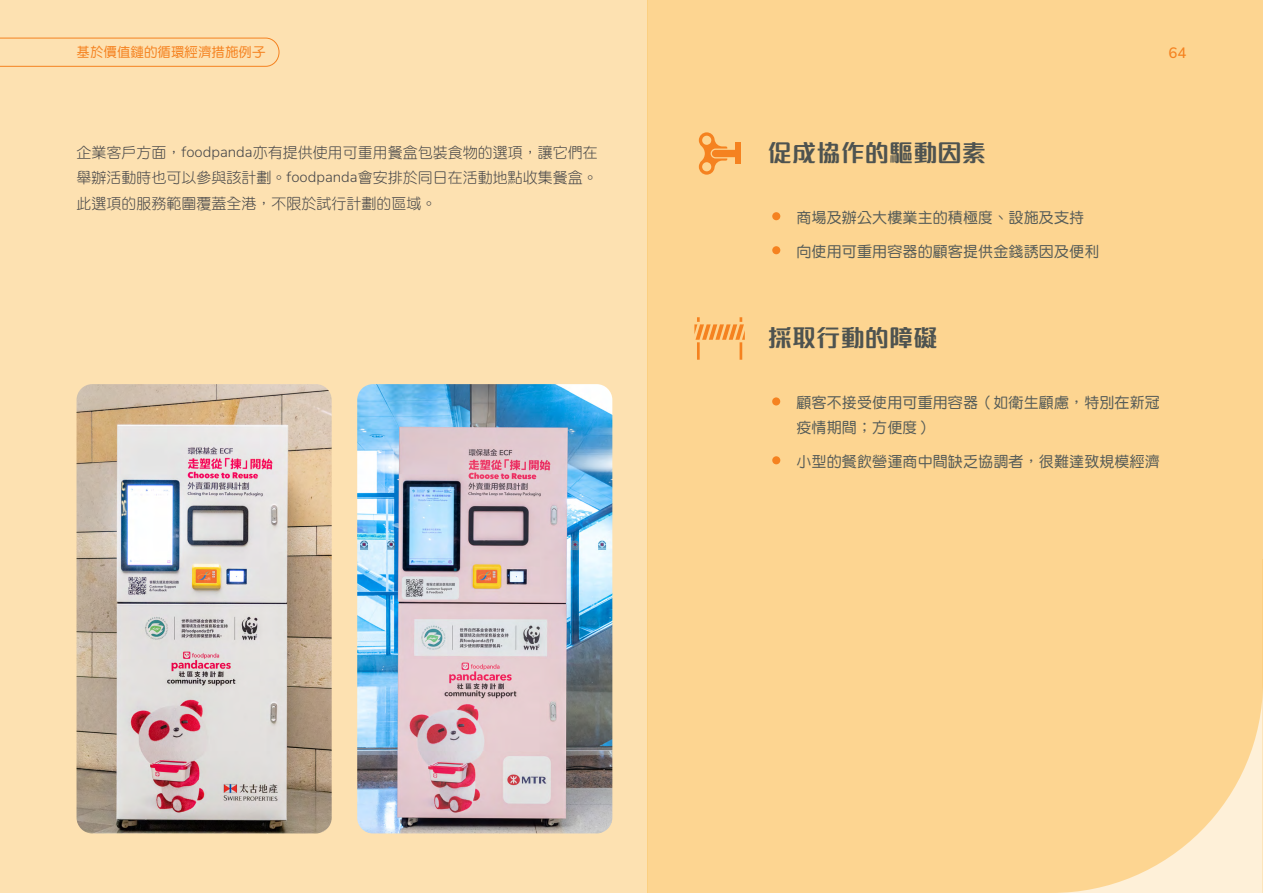
<style>
.page{position:relative;width:1263px;height:893px;background:#fff}
.page>*{position:absolute;margin:0;border:0;box-sizing:border-box;transform-origin:0 0}
.t1{font:700 24px "M Finance HK";letter-spacing:.01em;color:#4e5350}
.t2{font:15px/25.5px "DF Yuan Lt HK BF";color:#48484a;text-align:justify}
.t3{font:15px/25.5px "DF Yuan Md HK BF";letter-spacing:.01em;color:#565c58}
.t4{font:200 15px "Nunito Sans 12 pt";color:#f58220}
.t5{font:13.5px "DF Yuan Md HK BF";color:#f58220}
.s1{font-family:"Nunito Sans 12 pt";font-weight:200}
</style>
<div class="page">
<div style="left:0;top:0;width:647px;height:893px;background:#fde1b1"></div>
<div style="left:647px;top:0;width:616px;height:893px;background:#fdd591"></div>
<img style="left:77px;top:384px;width:255px;height:449px">
<img style="left:357px;top:384px;width:255px;height:449px">
<svg style="left:694px;top:317px;width:51px;height:43px;background:#fabf73"></svg>
<div style="left:772px;top:212px;width:8px;height:8px;background:#f58220;border-radius:50%"></div>
<div style="left:772px;top:246px;width:8px;height:8px;background:#f58220;border-radius:50%"></div>
<div style="left:772px;top:397px;width:8px;height:8px;background:#f58220;border-radius:50%"></div>
<div style="left:772px;top:456px;width:8px;height:8px;background:#f58220;border-radius:50%"></div>
<svg style="left:699px;top:132px;width:36px;height:43px;background:#f9b464"></svg>
<div style="left:735px;top:143px;width:5px;height:21px;background:#f58220"></div>
<svg style="left:0;top:37px;width:280px;height:30px"></svg>
<p class="t5" style="left:77px;top:45px;width:190px">基於價值鏈的循環經濟措施例子</p>
<p class="t4" style="left:1168px;top:42px;width:19px">64</p>
<p class="t2" style="left:77px;top:140px;width:523px">企業客戶方面，<span class="s1">foodpanda</span>亦有提供使用可重用餐盒包裝食物的選項，讓它們在舉辦活動時也可以參與該計劃。<span class="s1">foodpanda</span>會安排於同日在活動地點收集餐盒。此選項的服務範圍覆蓋全港，不限於試行計劃的區域。</p>
<h1 class="t1" style="left:768px;top:135px;width:219px">促成協作的驅動因素</h1>
<p class="t3" style="left:796px;top:204px;width:289px">商場及辦公大樓業主的積極度、設施及支持</p>
<p class="t3" style="left:796px;top:238px;width:304px">向使用可重用容器的顧客提供金錢誘因及便利</p>
<h1 class="t1" style="left:768px;top:320px;width:171px">採取行動的障礙</h1>
<p class="t3" style="left:796px;top:389px;width:365px">顧客不接受使用可重用容器（如衛生顧慮，特別在新冠疫情期間；方便度）</p>
<p class="t3" style="left:796px;top:449px;width:365px">小型的餐飲營運商中間缺乏協調者，很難達致規模經濟</p>
</div>
